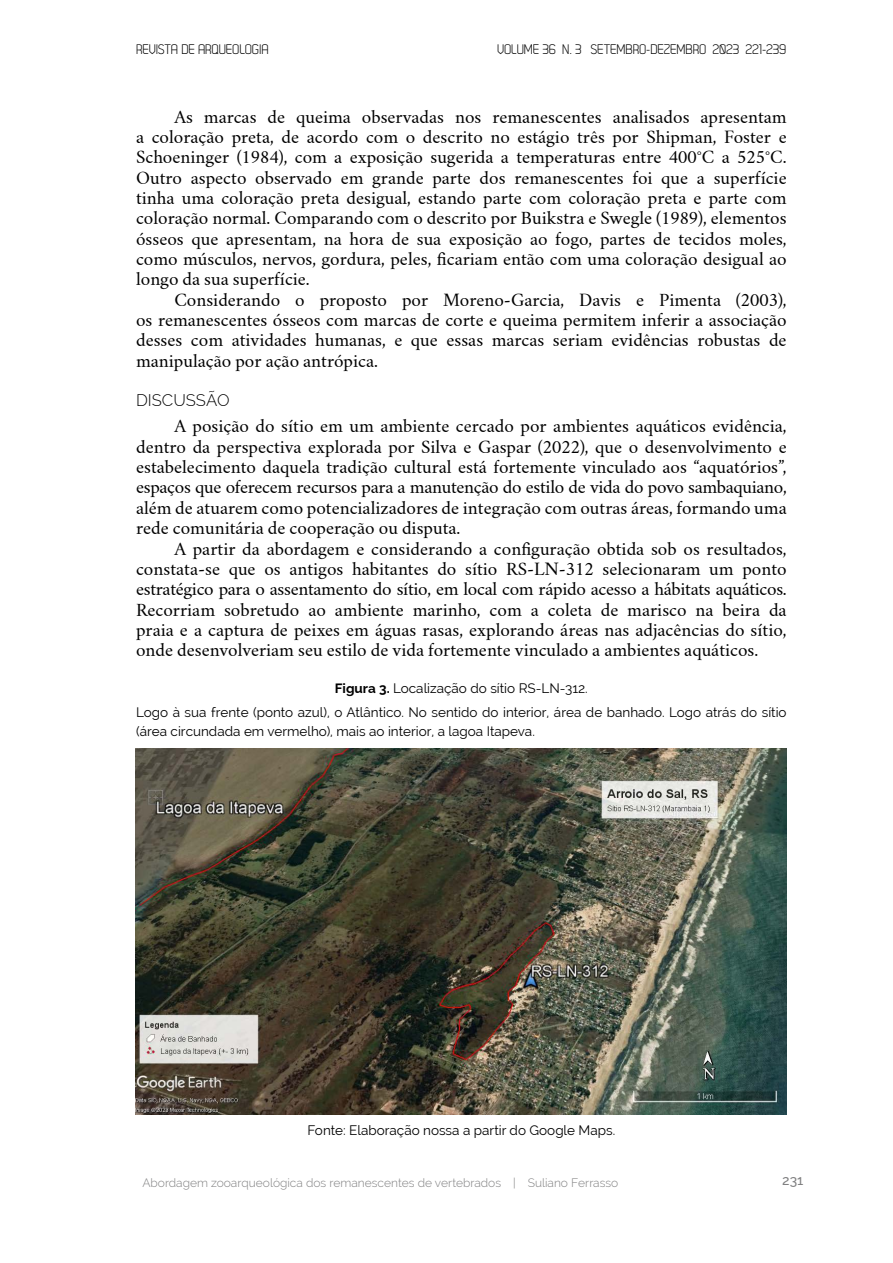
<style>
.page{position:relative;width:893px;height:1263px;background:#fff}
.page>*{position:absolute;margin:0;border:0;box-sizing:border-box;transform-origin:0 0}
.t1{font:16.5px/20.4px "Crimson Text";color:#000;text-align:justify}
.t2{font:300 16.5px "Raleway";color:#000}
.t3{font:13.8px "Dekar";letter-spacing:-.01em;color:#000}
.t4{font:500 13.8px "Raleway";color:#808081}
.t5{font:13.5px/23.9px "Raleway";color:#000;text-align:center}
.t6{font:300 12px "Raleway";color:#808081}
.s1{font-weight:100}
</style>
<div class="page">
<img style="left:136px;top:748px;width:651px;height:366px">
<p class="t3" style="left:136px;top:43px;width:134px">REVISTA DE ARQUEOLOGIA</p>
<p class="t3" style="left:497px;top:43px;width:291px">VOLUME 36 N. 3 SETEMBRO-DEZEMBRO 2023 221-239</p>
<p class="t1" style="left:136px;top:106px;width:652px;text-indent:38px">As marcas de queima observadas nos remanescentes analisados apresentam a coloração preta, de acordo com o descrito no estágio três por Shipman, Foster e Schoeninger (1984), com a exposição sugerida a temperaturas entre 400°C a 525°C.<br>Outro aspecto observado em grande parte dos remanescentes foi que a superfície tinha uma coloração preta desigual, estando parte com coloração preta e parte com coloração normal. Comparando com o descrito por Buikstra e Swegle (1989), elementos ósseos que apresentam, na hora de sua exposição ao fogo, partes de tecidos moles, como músculos, nervos, gordura, peles, ficariam então com uma coloração desigual ao longo da sua superfície.</p>
<p class="t1" style="left:136px;top:290px;width:652px;text-indent:38px">Considerando o proposto por Moreno-Garcia, Davis e Pimenta (2003), os remanescentes ósseos com marcas de corte e queima permitem inferir a associação desses com atividades humanas, e que essas marcas seriam evidências robustas de manipulação por ação antrópica.</p>
<p class="t2" style="left:136px;top:390px;width:95px">DISCUSSÃO</p>
<p class="t1" style="left:136px;top:416px;width:652px;text-indent:38px">A posição do sítio em um ambiente cercado por ambientes aquáticos evidência, dentro da perspectiva explorada por Silva e Gaspar (2022), que o desenvolvimento e estabelecimento daquela tradição cultural está fortemente vinculado aos “aquatórios”, espaços que oferecem recursos para a manutenção do estilo de vida do povo sambaquiano, além de atuarem como potencializadores de integração com outras áreas, formando uma rede comunitária de cooperação ou disputa.</p>
<p class="t1" style="left:136px;top:538px;width:652px;text-indent:38px">A partir da abordagem e considerando a configuração obtida sob os resultados, constata-se que os antigos habitantes do sítio RS-LN-312 selecionaram um ponto estratégico para o assentamento do sítio, em local com rápido acesso a hábitats aquáticos.<br>Recorriam sobretudo ao ambiente marinho, com a coleta de marisco na beira da praia e a captura de peixes em águas rasas, explorando áreas nas adjacências do sítio, onde desenvolveriam seu estilo de vida fortemente vinculado a ambientes aquáticos.</p>
<p class="t5" style="left:136px;top:676px;width:652px"><span class="s1">Figura 3.</span> Localização do sítio RS-LN-312.<br>Logo à sua frente (ponto azul), o Atlântico. No sentido do interior, área de banhado. Logo atrás do sítio</p>
<p class="t5" style="left:136px;top:719px;width:400px">(área circundada em vermelho), mais ao interior, a lagoa Itapeva.</p>
<p class="t5" style="left:307px;top:1119px;width:309px">Fonte: Elaboração nossa a partir do Google Maps.</p>
<p class="t6" style="left:142px;top:1176px;width:477px">Abordagem zooarqueológica dos remanescentes de vertebrados | Suliano Ferrasso</p>
<p class="t4" style="left:782px;top:1172px;width:23px">231</p>
</div>
